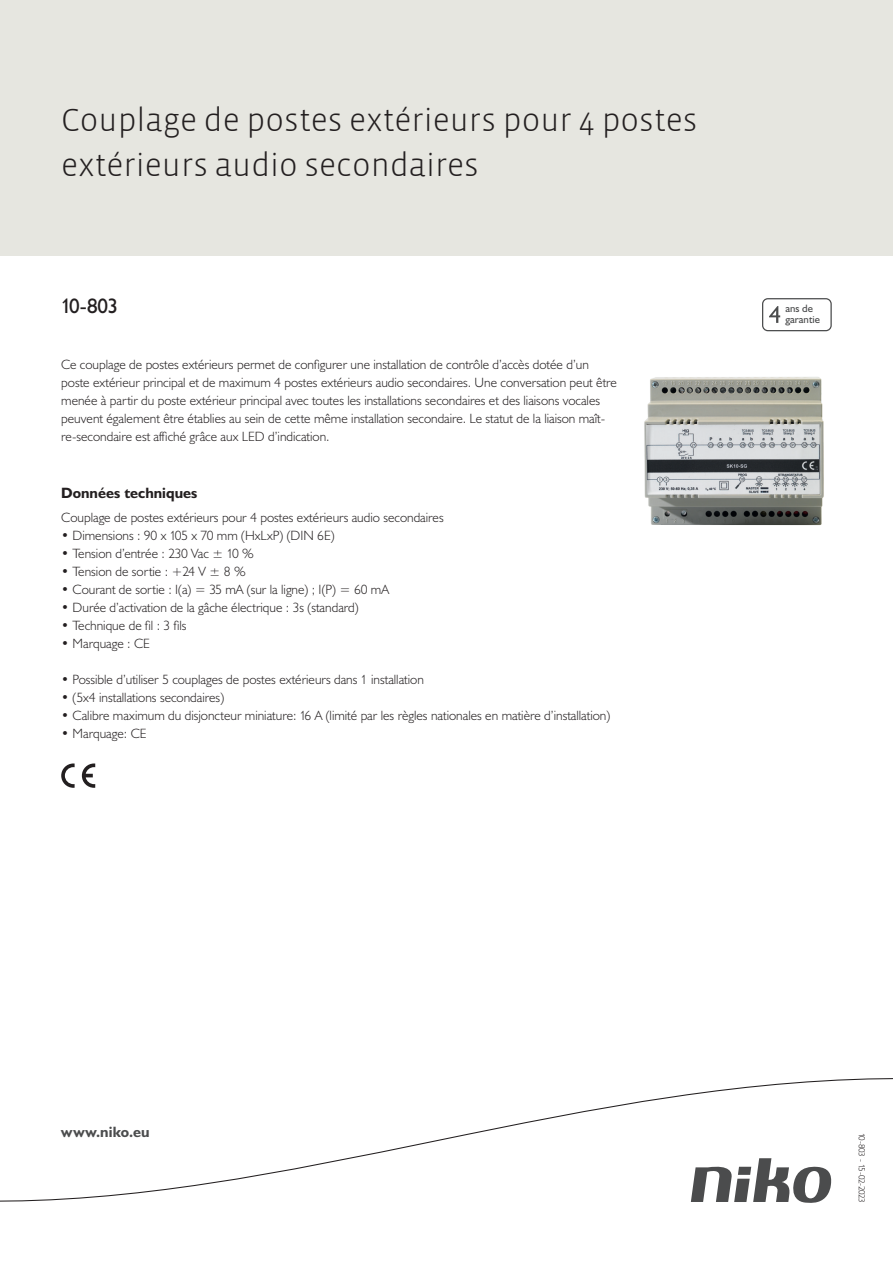
<style>
.page{position:relative;width:893px;height:1263px;background:#fff}
.page>*{position:absolute;margin:0;border:0;box-sizing:border-box;transform-origin:0 0}
.Title_datasheets{font:300 33px/45px "Vista Sans";color:#231f20}
.Article_number{font:21px "Humanist 521 BT";color:#231f20}
.Titles_parts{font:700 15px "Humanist 521 BT";color:#231f20}
.titel_afbeelding{font:700 15px "Humanist 521 BT";letter-spacing:.005em;color:#4b4c4d}
.Platte_tekst_CAB{font:300 13.5px/18px "Humanist 521 BT";color:#231f20}
.USP_Bullets{font:300 13.5px "Humanist 521 BT";color:#231f20}
.t1{font:10.8px/10.8px "Humanist 521 BT";color:#4b4c4d}
.Revision{font:300 9px "Humanist 521 BT";letter-spacing:-.05em;color:#231f20}
</style>
<div class="page">
<div style="left:0;top:0;width:893px;height:255px;background:#e6e6e0"></div>
<svg style="left:82px;top:763px;width:13px;height:25px"></svg>
<svg style="left:61px;top:763px;width:14px;height:25px"></svg>
<svg style="left:762px;top:298px;width:70px;height:33px"></svg>
<svg style="left:0;top:1078px;width:893px;height:125px"></svg>
<img style="left:644px;top:377px;width:180px;height:149px">
<p class="Title_datasheets" style="left:61px;top:98px;width:638px">Couplage de postes extérieurs pour 4 postes extérieurs audio secondaires</p>
<p class="Article_number" style="left:61px;top:293px;width:58px">10-803</p>
<p class="t1" style="left:785px;top:303px;width:36px">ans de garantie</p>
<p class="Platte_tekst_CAB" style="left:61px;top:355px;width:557px">Ce couplage de postes extérieurs permet de configurer une installation de contrôle d’accès dotée d’un poste extérieur principal et de maximum 4 postes extérieurs audio secondaires. Une conversation peut être menée à partir du poste extérieur principal avec toutes les installations secondaires et des liaisons vocales peuvent également être établies au sein de cette même installation secondaire. Le statut de la liaison maît&shy;re-secondaire est affiché grâce aux LED d’indication.</p>
<p class="Titles_parts" style="left:61px;top:483px;width:138px">Données techniques</p>
<p class="Platte_tekst_CAB" style="left:61px;top:508px;width:384px">Couplage de postes extérieurs pour 4 postes extérieurs audio secondaires</p>
<p class="USP_Bullets" style="left:61px;top:527px;width:275px">• Dimensions : 90 x 105 x 70 mm (HxLxP) (DIN 6E)</p>
<p class="USP_Bullets" style="left:61px;top:545px;width:194px">• Tension d’entrée : 230 Vac ± 10 %</p>
<p class="USP_Bullets" style="left:61px;top:563px;width:186px">• Tension de sortie : +24 V ± 8 %</p>
<p class="USP_Bullets" style="left:61px;top:581px;width:329px">• Courant de sortie : I(a) = 35 mA (sur la ligne) ; I(P) = 60 mA</p>
<p class="USP_Bullets" style="left:61px;top:599px;width:299px">• Durée d’activation de la gâche électrique : 3s (standard)</p>
<p class="USP_Bullets" style="left:61px;top:617px;width:127px">• Technique de fil : 3 fils</p>
<p class="USP_Bullets" style="left:61px;top:635px;width:90px">• Marquage : CE</p>
<p class="USP_Bullets" style="left:61px;top:671px;width:364px">• Possible d’utiliser 5 couplages de postes extérieurs dans 1 installation</p>
<p class="USP_Bullets" style="left:61px;top:689px;width:164px">• (5x4 installations secondaires)</p>
<p class="USP_Bullets" style="left:61px;top:707px;width:551px">• Calibre maximum du disjoncteur miniature: 16 A (limité par les règles nationales en matière d’installation)</p>
<p class="USP_Bullets" style="left:61px;top:725px;width:87px">• Marquage: CE</p>
<p class="titel_afbeelding" style="left:61px;top:1122px;width:90px">www.niko.eu</p>
<p class="Revision" style="left:868px;top:1133px;width:72px;rotate:90deg">10-803 - 15-02-2023</p>
</div>
